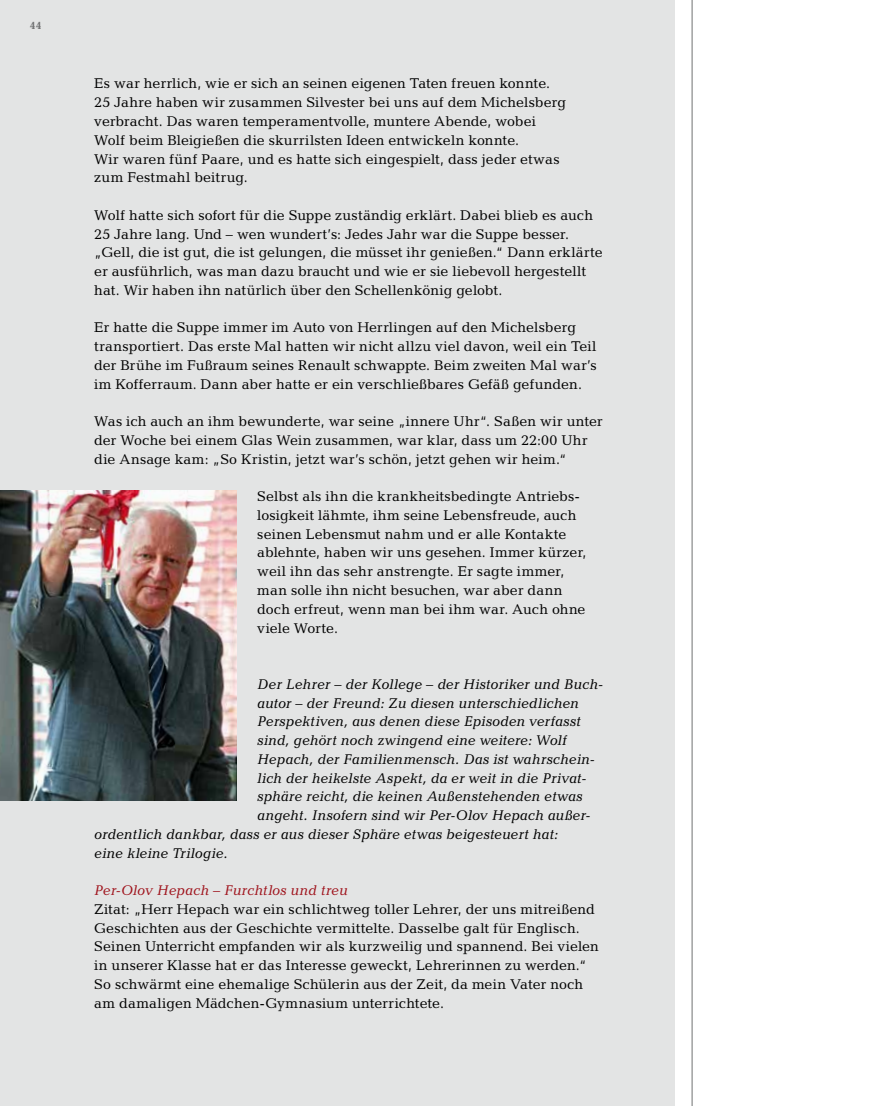
<style>
.page{position:relative;width:893px;height:1106px;background:#fff}
.page>*{position:absolute;margin:0;border:0;box-sizing:border-box;transform-origin:0 0}
.t1{font:14.25px/18.8px "Candida";letter-spacing:.01em;color:#000}
.t2{font:italic 14.25px "Candida";letter-spacing:-.005em;color:#000}
.t3{font:italic 14.25px "Candida";color:#9f131c}
.t4{font:700 10.5px "Candida";color:#707172}
</style>
<div class="page">
<div style="left:0;top:0;width:675px;height:1106px;background:#e3e4e4"></div>
<hr style="left:692px;top:0;width:1px;height:1106px;background:#707172">
<img style="left:0;top:490px;width:236px;height:310px">
<p class="t4" style="left:30px;top:20px;width:13px">44</p>
<p class="t1" style="left:94px;top:74px;width:473px">Es war herrlich, wie er sich an seinen eigenen Taten freuen konnte.<br>25 Jahre haben wir zusammen Silvester bei uns auf dem Michelsberg verbracht. Das waren temperamentvolle, muntere Abende, wobei Wolf beim Bleigießen die skurrilsten Ideen entwickeln konnte.<br>Wir waren fünf Paare, und es hatte sich eingespielt, dass jeder etwas zum Festmahl beitrug.</p>
<p class="t1" style="left:94px;top:206px;width:510px">Wolf hatte sich sofort für die Suppe zuständig erklärt. Dabei blieb es auch 25 Jahre lang. Und – wen wundert’s: Jedes Jahr war die Suppe besser. „Gell, die ist gut, die ist gelungen, die müsset ihr genießen.“ Dann erklärte er ausführlich, was man dazu braucht und wie er sie liebevoll hergestellt hat. Wir haben ihn natürlich über den Schellenkönig gelobt.</p>
<p class="t1" style="left:94px;top:318px;width:504px">Er hatte die Suppe immer im Auto von Herrlingen auf den Michelsberg transportiert. Das erste Mal hatten wir nicht allzu viel davon, weil ein Teil der Brühe im Fußraum seines Renault schwappte. Beim zweiten Mal war’s im Kofferraum. Dann aber hatte er ein verschließbares Gefäß gefunden.</p>
<p class="t1" style="left:94px;top:412px;width:510px">Was ich auch an ihm bewunderte, war seine „innere Uhr“. Saßen wir unter der Woche bei einem Glas Wein zusammen, war klar, dass um 22:00 Uhr die Ansage kam: „So Kristin, jetzt war’s schön, jetzt gehen wir heim.“</p>
<p class="t1" style="left:257px;top:487px;width:331px">Selbst als ihn die krankheitsbedingte Antriebs&shy;losigkeit lähmte, ihm seine Lebensfreude, auch seinen Lebensmut nahm und er alle Kontakte ablehnte, haben wir uns gesehen. Immer kürzer, weil ihn das sehr anstrengte. Er sagte immer, man solle ihn nicht besuchen, war aber dann doch erfreut, wenn man bei ihm war. Auch ohne viele Worte.</p>
<p class="t2" style="left:257px;top:675px;width:346px">Der Lehrer – der Kollege – der Historiker und Buch-</p>
<p class="t2" style="left:257px;top:694px;width:323px">autor – der Freund: Zu diesen unterschiedlichen</p>
<p class="t2" style="left:257px;top:713px;width:325px">Perspektiven, aus denen diese Episoden verfasst</p>
<p class="t2" style="left:257px;top:732px;width:311px">sind, gehört noch zwingend eine weitere: Wolf</p>
<p class="t2" style="left:257px;top:750px;width:339px">Hepach, der Familienmensch. Das ist wahrschein-</p>
<p class="t2" style="left:257px;top:769px;width:330px">lich der heikelste Aspekt, da er weit in die Privat-</p>
<p class="t2" style="left:257px;top:788px;width:327px">sphäre reicht, die keinen Außenstehenden etwas</p>
<p class="t2" style="left:257px;top:807px;width:334px">angeht. Insofern sind wir Per-Olov Hepach außer-</p>
<p class="t2" style="left:94px;top:825px;width:465px">ordentlich dankbar, dass er aus dieser Sphäre etwas beigesteuert hat:</p>
<p class="t2" style="left:94px;top:844px;width:135px">eine kleine Trilogie.</p>
<p class="t3" style="left:94px;top:882px;width:255px">Per-Olov Hepach – Furchtlos und treu</p>
<p class="t1" style="left:94px;top:899px;width:506px">Zitat: „Herr Hepach war ein schlichtweg toller Lehrer, der uns mitreißend Geschichten aus der Geschichte vermittelte. Dasselbe galt für Englisch.<br>Seinen Unterricht empfanden wir als kurzweilig und spannend. Bei vielen in unserer Klasse hat er das Interesse geweckt, Lehrerinnen zu werden.“ So schwärmt eine ehemalige Schülerin aus der Zeit, da mein Vater noch am damaligen Mädchen-Gymnasium unterrichtete.</p>
</div>
